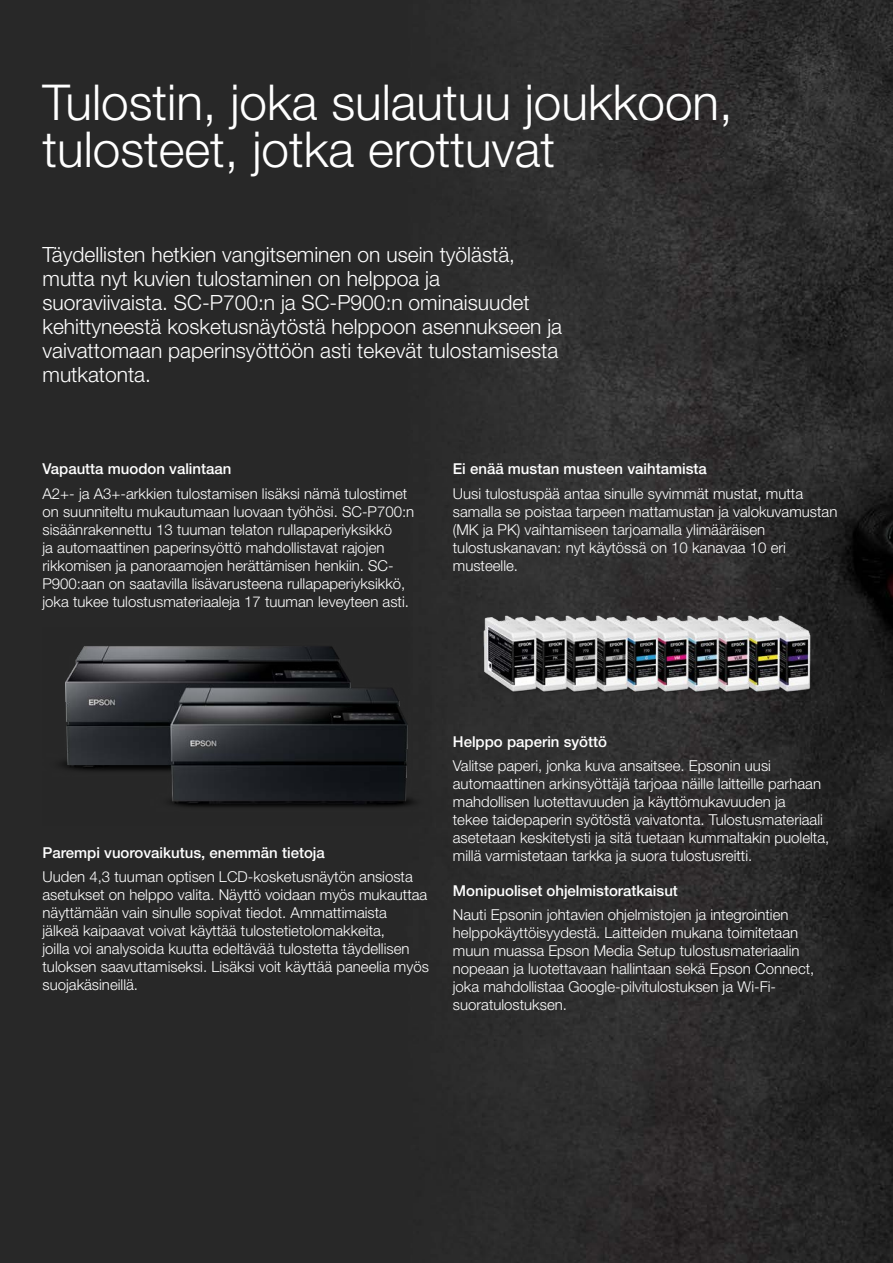
<style>
.page{position:relative;width:893px;height:1263px;background:#fff}
.page>*{position:absolute;margin:0;border:0;box-sizing:border-box;transform-origin:0 0}
.t1{font:300 49.5px/46.5px "Helvetica Neue LT Pro";color:#fff}
.t2{font:300 21px/24px "Helvetica Neue LT Pro";color:#fff}
.t3{font:300 15px/18px "Helvetica Neue LT Pro";color:#fff}
.t4{font:500 15px "Helvetica Neue LT Pro";color:#fff}
</style>
<div class="page">
<img style="left:0;top:0;width:893px;height:1263px">
<img style="left:43px;top:628px;width:389px;height:198px">
<img style="left:453px;top:592px;width:389px;height:123px">
<h1 class="t1" style="left:43px;top:78px;width:692px">Tulostin, joka sulautuu joukkoon, tulosteet, jotka erottuvat</h1>
<p class="t2" style="left:43px;top:242px;width:521px">Täydellisten hetkien vangitseminen on usein työlästä, mutta nyt kuvien tulostaminen on helppoa ja suoraviivaista. SC-P700:n ja SC-P900:n ominaisuudet kehittyneestä kosketusnäytöstä helppoon asennukseen ja vaivattomaan paperinsyöttöön asti tekevät tulostamisesta mutkatonta.</p>
<p class="t4" style="left:43px;top:460px;width:190px">Vapautta muodon valintaan</p>
<p class="t3" style="left:43px;top:484px;width:373px">A2+- ja A3+-arkkien tulostamisen lisäksi nämä tulostimet on suunniteltu mukautumaan luovaan työhösi. SC-P700:n sisäänrakennettu 13 tuuman telaton rullapaperiyksikkö<br>ja automaattinen paperinsyöttö mahdollistavat rajojen rikkomisen ja panoraamojen herättämisen henkiin. SC-P900:aan on saatavilla lisävarusteena rullapaperiyksikkö, joka tukee tulostusmateriaaleja 17 tuuman leveyteen asti.</p>
<p class="t4" style="left:453px;top:460px;width:255px">Ei enää mustan musteen vaihtamista</p>
<p class="t3" style="left:453px;top:484px;width:386px">Uusi tulostuspää antaa sinulle syvimmät mustat, mutta samalla se poistaa tarpeen mattamustan ja valokuvamustan (MK ja PK) vaihtamiseen tarjoamalla ylimääräisen tulostuskanavan: nyt käytössä on 10 kanavaa 10 eri musteelle.</p>
<p class="t4" style="left:43px;top:843px;width:284px">Parempi vuorovaikutus, enemmän tietoja</p>
<p class="t3" style="left:43px;top:867px;width:388px">Uuden 4,3 tuuman optisen LCD-kosketusnäytön ansiosta asetukset on helppo valita. Näyttö voidaan myös mukauttaa näyttämään vain sinulle sopivat tiedot. Ammattimaista<br>jälkeä kaipaavat voivat käyttää tulostetietolomakkeita,<br>joilla voi analysoida kuutta edeltävää tulostetta täydellisen tuloksen saavuttamiseksi. Lisäksi voit käyttää paneelia myös suojakäsineillä.</p>
<p class="t4" style="left:453px;top:732px;width:156px">Helppo paperin syöttö</p>
<p class="t3" style="left:453px;top:756px;width:378px">Valitse paperi, jonka kuva ansaitsee. Epsonin uusi automaattinen arkinsyöttäjä tarjoaa näille laitteille parhaan mahdollisen luotettavuuden ja käyttömukavuuden ja<br>tekee taidepaperin syötöstä vaivatonta. Tulostusmateriaali asetetaan keskitetysti ja sitä tuetaan kummaltakin puolelta, millä varmistetaan tarkka ja suora tulostusreitti.</p>
<p class="t4" style="left:453px;top:882px;width:227px">Monipuoliset ohjelmistoratkaisut</p>
<p class="t3" style="left:453px;top:906px;width:363px">Nauti Epsonin johtavien ohjelmistojen ja integrointien helppokäyttöisyydestä. Laitteiden mukana toimitetaan muun muassa Epson Media Setup tulostusmateriaalin nopeaan ja luotettavaan hallintaan sekä Epson Connect, joka mahdollistaa Google-pilvitulostuksen ja Wi-Fi&shy;suoratulostuksen.</p>
</div>
